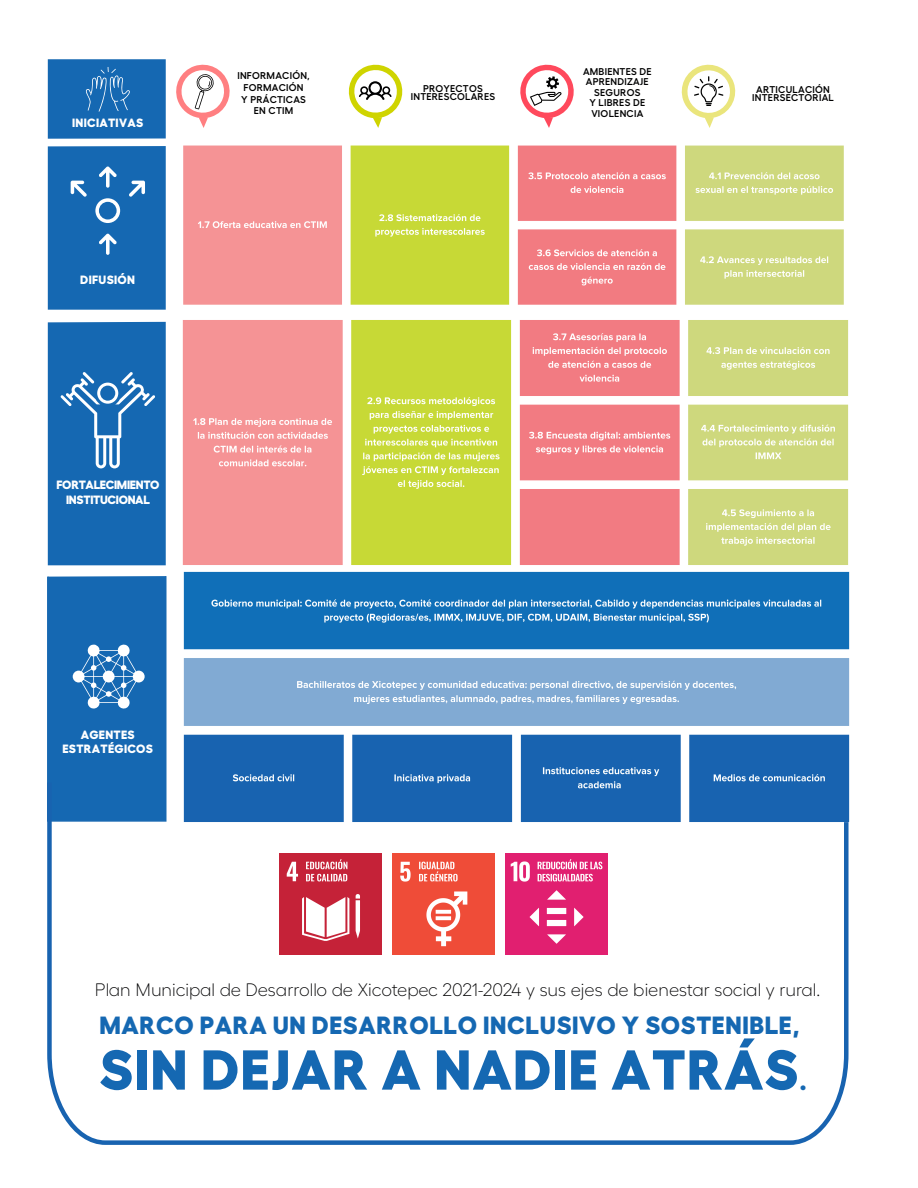
<style>
.page{position:relative;width:918px;height:1188px;background:#fff}
.page>*{position:absolute;margin:0;border:0;box-sizing:border-box;transform-origin:0 0}
.t1{font:800 56.1px "Fellix";letter-spacing:.025em;color:#1568b2}
.t2{font:800 24.9px "Fellix";letter-spacing:.025em;color:#1568b2}
.t3{font:800 24.6px "Fellix";color:#1568b2}
.t4{font:300 18px "Fellix";color:#000002}
.t5{font:800 12px/14.4px "Fellix";letter-spacing:.025em;color:#fff;text-align:center}
.t6{font:800 12px/14.4px "Fellix";letter-spacing:-.025em;color:#fff;text-align:center}
.t7{font:600 9.9px/10.5px "Fellix";letter-spacing:.025em;color:#000001;text-align:center}
</style>
<div class="page">
<img style="left:141px;top:145px;width:703px;height:177px">
<div style="left:48px;top:146px;width:118px;height:164px;background:#1568b2"></div>
<div style="left:48px;top:59px;width:118px;height:80px;background:#1568b2"></div>
<svg style="left:176px;top:64px;width:54px;height:64px"></svg>
<svg style="left:348px;top:64px;width:55px;height:64px"></svg>
<svg style="left:520px;top:64px;width:54px;height:64px"></svg>
<svg style="left:681px;top:64px;width:55px;height:64px"></svg>
<img style="left:177px;top:313px;width:672px;height:145px">
<svg style="left:95px;top:198px;width:25px;height:25px"></svg>
<svg style="left:99px;top:233px;width:18px;height:22px"></svg>
<svg style="left:99px;top:166px;width:18px;height:22px"></svg>
<svg style="left:129px;top:181px;width:16px;height:16px"></svg>
<svg style="left:71px;top:181px;width:16px;height:16px"></svg>
<svg style="left:48px;top:322px;width:118px;height:243px;background:#2371b6"></svg>
<svg style="left:86px;top:67px;width:44px;height:45px"></svg>
<svg style="left:47px;top:576px;width:69px;height:202px;background:#2270b6"></svg>
<svg style="left:47px;top:778px;width:802px;height:367px"></svg>
<img style="left:116px;top:458px;width:734px;height:460px">
<p class="t5" style="left:72px;top:114px;width:73px">INICIATIVAS</p>
<p class="t5" style="left:80px;top:271px;width:56px">DIFUSIÓN</p>
<p class="t6" style="left:57px;top:476px;width:105px">FORTALECIMIENTO<br>INSTITUCIONAL</p>
<p class="t7" style="left:237px;top:68px;width:74px;line-height:11.9px">INFORMACIÓN,<br>FORMACIÓN<br>Y PRÁCTICAS<br>EN CTIM</p>
<p class="t5" style="left:62px;top:726px;width:92px">AGENTES<br>ESTRATÉGICOS</p>
<p class="t7" style="left:411px;top:83px;width:86px;line-height:7.9px">PROYECTOS<br>INTERESCOLARES</p>
<p class="t7" style="left:583px;top:65px;width:70px">AMBIENTES DE<br>APRENDIZAJE<br>SEGUROS<br>Y LIBRES DE<br>VIOLENCIA</p>
<p class="t7" style="left:752px;top:84px;width:83px;line-height:7.9px">ARTICULACIÓN<br>INTERSECTORIAL</p>
<h3 class="t4" style="left:95px;top:976px;width:727px">Plan Municipal de Desarrollo de Xicotepec 2021-2024 y sus ejes de bienestar social y rural.</h3>
<h2 class="t2" style="left:100px;top:1004px;width:702px">MARCO PARA UN DESARROLLO INCLUSIVO Y SOSTENIBLE,</h2>
<h1 class="t1" style="left:100px;top:1024px;width:700px">SIN DEJAR A NADIE ATRÁS</h1>
<h3 class="t3" style="left:799px;top:1061px;width:9px">.</h3>
</div>
